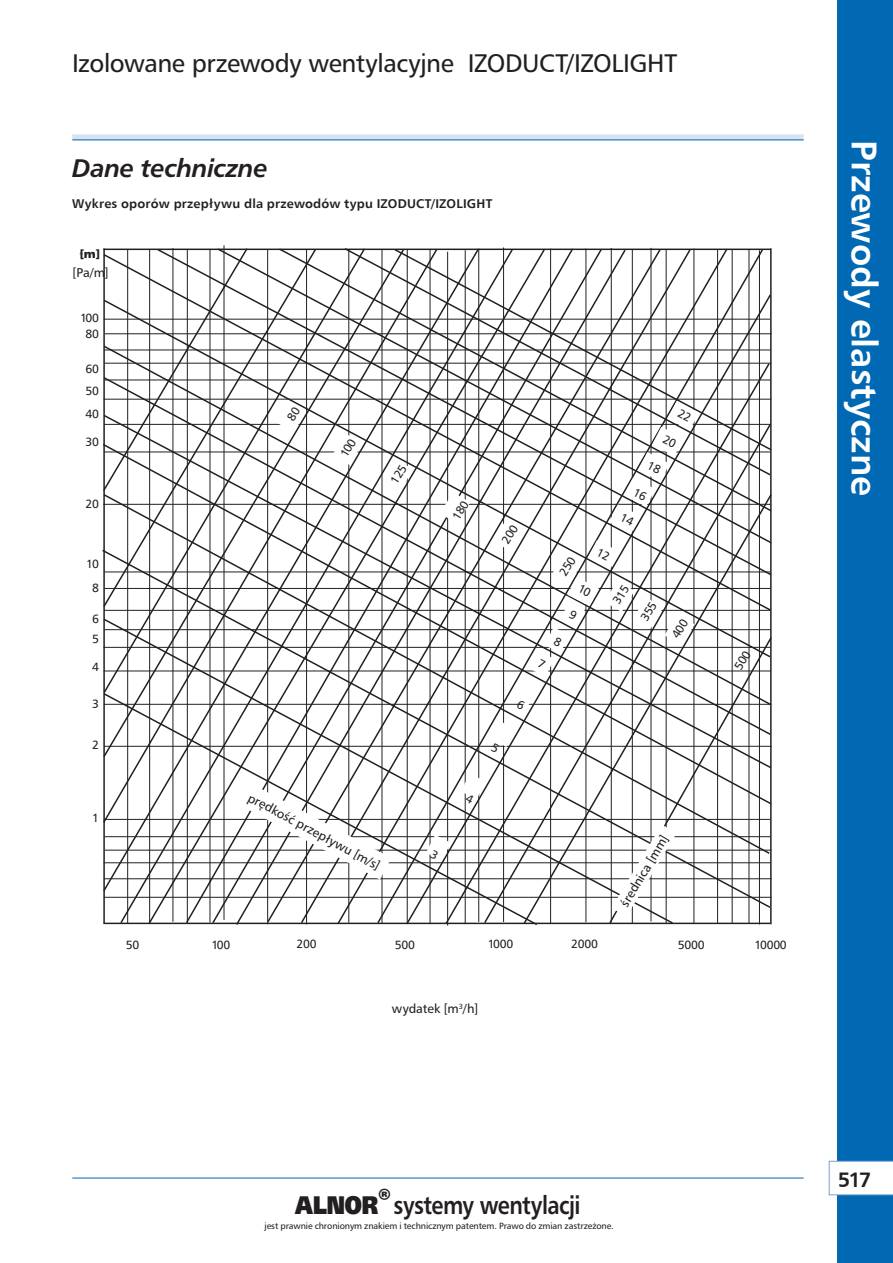
<style>
.page{position:relative;width:893px;height:1263px;background:#fff}
.page>*{position:absolute;margin:0;border:0;box-sizing:border-box;transform-origin:0 0}
.t1{font:36px "Humanist 777 TL Bold B";color:#fff}
.dzial{font:25.5px "Humanist 777 TL";letter-spacing:-.02em;color:#231f20}
.t2{font:700 25.5px "Humanist 777 TL";letter-spacing:-.025em;color:#231f20;scale:.85 1}
.Nagłówki_-_bold_ital{font:italic 700 25.5px "Humanist 777 TL";letter-spacing:-.02em;color:#231f20}
.t3{font:21px "Humanist 777 TL Bold B";color:#231f20}
.tekst_8_5pt{font:12.75px "Humanist 777 TL Bold B";letter-spacing:.015em;color:#231f20}
.PageMaker_Defaults{font:12.75px "Humanist 777 TL";letter-spacing:-.005em;color:#231f20}
.t4{font:12px/16px "Humnst 777 EU Normal";letter-spacing:-.02em;color:#231f20;text-align:center}
.t5{font:12px "Humnst 777 EU Bold";color:#231f20}
.t6{font:9px "Humanist 777 TL";letter-spacing:-.01em;color:#231f20}
.s1{font-weight:900}
</style>
<div class="page">
<div style="left:838px;top:0;width:55px;height:1263px;background:#0168b3"></div>
<div style="left:72px;top:134px;width:732px;height:6px;background:#d9e3ed"></div>
<hr style="left:72px;top:140px;width:732px;height:1px;background:#0168b3">
<hr style="left:72px;top:1178px;width:732px;height:1px;background:#0168b3">
<svg style="left:829px;top:1161px;width:64px;height:34px;background:#f7f9fc"></svg>
<hr style="left:224px;top:245px;width:1px;height:675px;background:#231f20">
<svg style="left:674px;top:909px;width:98px;height:16px"></svg>
<svg style="left:103px;top:909px;width:571px;height:16px"></svg>
<svg style="left:103px;top:806px;width:669px;height:103px"></svg>
<svg style="left:103px;top:806px;width:668px;height:49px"></svg>
<svg style="left:103px;top:770px;width:669px;height:36px"></svg>
<svg style="left:103px;top:736px;width:669px;height:34px"></svg>
<svg style="left:103px;top:707px;width:669px;height:29px"></svg>
<svg style="left:103px;top:659px;width:669px;height:48px"></svg>
<svg style="left:103px;top:612px;width:669px;height:47px"></svg>
<svg style="left:102px;top:253px;width:670px;height:359px"></svg>
<svg style="left:156px;top:248px;width:616px;height:329px"></svg>
<svg style="left:216px;top:247px;width:556px;height:298px"></svg>
<svg style="left:277px;top:247px;width:495px;height:266px"></svg>
<svg style="left:343px;top:247px;width:429px;height:230px"></svg>
<svg style="left:393px;top:248px;width:379px;height:204px"></svg>
<svg style="left:237px;top:782px;width:154px;height:97px"></svg>
<svg style="left:612px;top:824px;width:64px;height:93px"></svg>
<svg style="left:426px;top:835px;width:25px;height:26px"></svg>
<svg style="left:461px;top:773px;width:25px;height:31px"></svg>
<svg style="left:491px;top:721px;width:24px;height:32px"></svg>
<svg style="left:276px;top:401px;width:30px;height:32px"></svg>
<svg style="left:332px;top:433px;width:31px;height:32px"></svg>
<svg style="left:383px;top:459px;width:30px;height:32px"></svg>
<svg style="left:440px;top:492px;width:30px;height:32px"></svg>
<svg style="left:734px;top:650px;width:17px;height:20px"></svg>
<svg style="left:493px;top:401px;width:206px;height:308px"></svg>
<p class="dzial" style="left:72px;top:47px;width:607px">Izolowane przewody wentylacyjne IZODUCT/IZOLIGHT</p>
<p class="Nagłówki_-_bold_ital" style="left:72px;top:151px;width:197px">Dane techniczne</p>
<p class="tekst_8_5pt" style="left:72px;top:195px;width:422px">Wykres oporów przepływu dla przewodów typu IZODUCT/IZOLIGHT</p>
<p class="t5" style="left:80px;top:247px;width:21px">[m]</p>
<p class="PageMaker_Defaults" style="left:73px;top:265px;width:38px">[Pa/m]</p>
<p class="t4" style="left:80px;top:310px;width:20px">100<br>80</p>
<p class="t4" style="left:86px;top:358px;width:15px;line-height:21.9px;text-align:left">60<br>50</p>
<p class="t4" style="left:86px;top:406px;width:15px">40</p>
<p class="t4" style="left:86px;top:434px;width:15px">30</p>
<p class="t4" style="left:86px;top:496px;width:15px">20</p>
<p class="t4" style="left:86px;top:552px;width:14px;line-height:23.5px">10<br>8</p>
<p class="t4" style="left:92px;top:608px;width:8px;line-height:20.2px;text-align:left">6<br>5</p>
<p class="t4" style="left:92px;top:658px;width:8px">4</p>
<p class="t4" style="left:92px;top:695px;width:8px">3</p>
<p class="t4" style="left:92px;top:737px;width:8px">2</p>
<p class="t4" style="left:92px;top:810px;width:8px">1</p>
<p class="PageMaker_Defaults" style="left:253px;top:789px;width:149px;rotate:28deg">prędkość przepływu [m/s]</p>
<p class="PageMaker_Defaults" style="left:616px;top:901px;width:82px;rotate:-59deg">średnica [mm]</p>
<p class="t4" style="left:126px;top:937px;width:15px">50</p>
<p class="t4" style="left:211px;top:937px;width:20px">100</p>
<p class="t4" style="left:297px;top:936px;width:22px">200</p>
<p class="t4" style="left:395px;top:937px;width:22px">500</p>
<p class="t4" style="left:488px;top:936px;width:27px">1000</p>
<p class="t4" style="left:571px;top:935px;width:28px">2000</p>
<p class="t4" style="left:678px;top:937px;width:28px">5000</p>
<p class="t4" style="left:755px;top:937px;width:34px">10000</p>
<p class="PageMaker_Defaults" style="left:392px;top:1000px;width:88px">wydatek [m<sup>3</sup>/h]</p>
<h1 class="t1" style="left:888px;top:140px;width:357px;rotate:90deg">Przewody elastyczne</h1>
<h2 class="t2" style="left:295px;top:1189px;width:337px"><span class="s1">ALNOR</span><sup>®</sup> systemy wentylacji</h2>
<p class="t6" style="left:265px;top:1220px;width:351px">jest prawnie chronionym znakiem i technicznym patentem. Prawo do zmian zastrzeżone.</p>
<h3 class="t3" style="left:838px;top:1166px;width:35px">517</h3>
</div>
